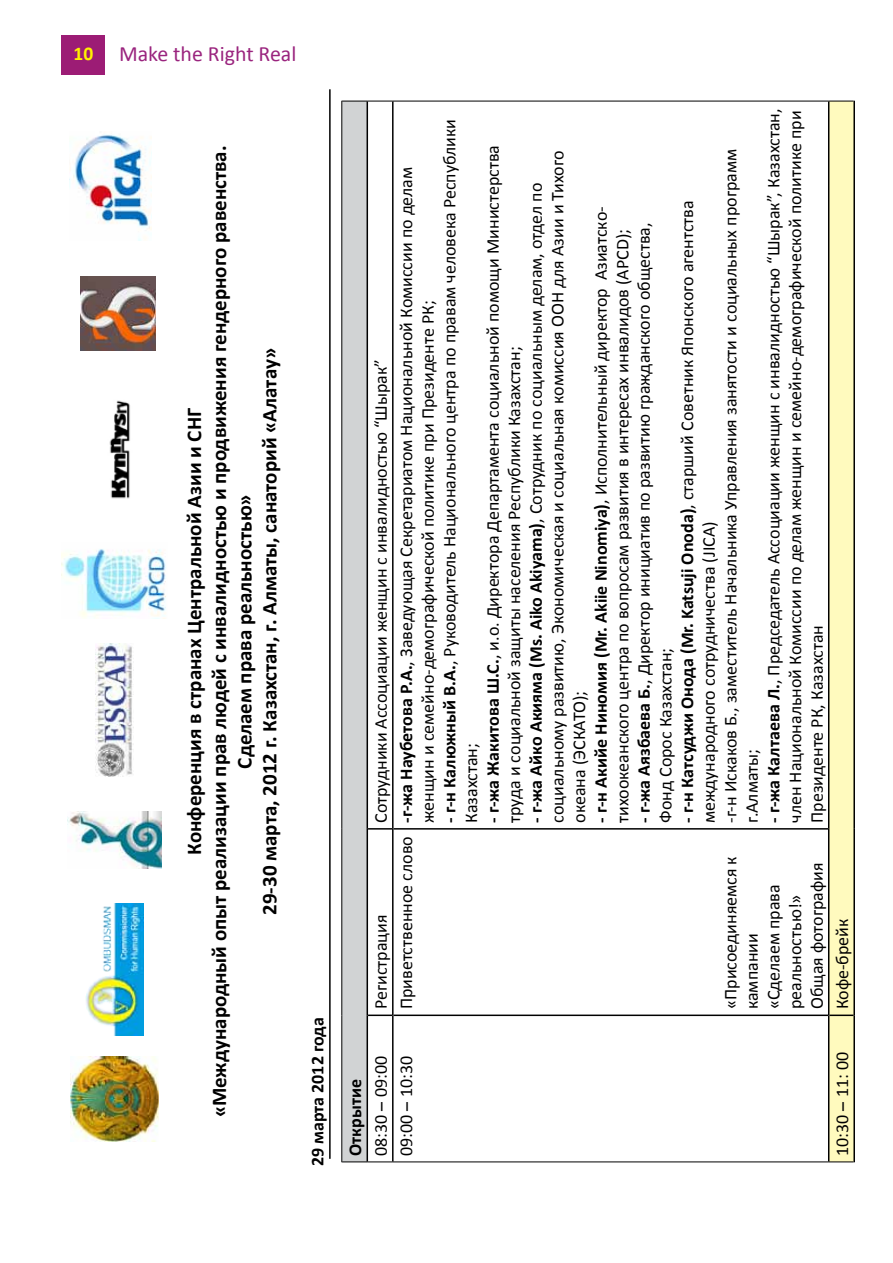
<style>
.page{position:relative;width:893px;height:1263px;background:#fff}
.page>*{position:absolute;margin:0;border:0;box-sizing:border-box;transform-origin:0 0}
.t1{font:21.9px "Calibri";color:#9a247e}
.t2{font:700 21px/25.2px "Calibri";color:#000;text-align:center}
.t3{font:18px/21.6px "Calibri";color:#000}
.t4{font:700 18px/37.8px "Calibri";color:#000}
.s1{font-weight:700;font-size:19.5px;color:#fff200}
.s2{font-weight:700}
</style>
<div class="page">
<div style="left:62px;top:35px;width:43px;height:39px;background:#9c1c75"></div>
<div style="left:342px;top:101px;width:25px;height:1061px;background:#d1d3d4"></div>
<hr style="left:367px;top:1015px;width:1px;height:146px;background:#000">
<hr style="left:367px;top:829px;width:1px;height:186px;background:#000">
<hr style="left:368px;top:1014px;width:24px;height:2px;background:#000">
<hr style="left:367px;top:101px;width:1px;height:728px;background:#000">
<svg style="left:368px;top:828px;width:24px;height:1px"></svg>
<hr style="left:392px;top:1015px;width:2px;height:146px;background:#000">
<hr style="left:392px;top:829px;width:2px;height:186px;background:#000">
<hr style="left:394px;top:1014px;width:434px;height:2px;background:#000">
<hr style="left:392px;top:101px;width:2px;height:728px;background:#000">
<hr style="left:394px;top:828px;width:434px;height:1px;background:#000">
<hr style="left:828px;top:1015px;width:1px;height:146px;background:#000">
<hr style="left:828px;top:829px;width:1px;height:186px;background:#000">
<hr style="left:828px;top:101px;width:1px;height:728px;background:#000">
<hr style="left:853px;top:1015px;width:2px;height:147px;background:#000">
<hr style="left:853px;top:829px;width:2px;height:186px;background:#000">
<hr style="left:853px;top:101px;width:2px;height:728px;background:#000">
<hr style="left:341px;top:1015px;width:1px;height:147px;background:#000">
<hr style="left:341px;top:829px;width:1px;height:186px;background:#000">
<hr style="left:341px;top:101px;width:1px;height:728px;background:#000">
<svg style="left:342px;top:1161px;width:51px;height:1px"></svg>
<svg style="left:342px;top:101px;width:51px;height:1px"></svg>
<hr style="left:393px;top:1161px;width:436px;height:1px;background:#000">
<hr style="left:393px;top:101px;width:436px;height:1px;background:#000">
<svg style="left:829px;top:101px;width:25px;height:1061px;background:#f4efb5"></svg>
<hr style="left:329px;top:89px;width:2px;height:1070px;background:#000">
<img style="left:71px;top:1056px;width:87px;height:86px">
<img style="left:86px;top:904px;width:57px;height:131px">
<img style="left:67px;top:811px;width:95px;height:57px">
<img style="left:109px;top:400px;width:21px;height:99px">
<img style="left:95px;top:644px;width:39px;height:133px">
<img style="left:62px;top:549px;width:104px;height:68px">
<img style="left:81px;top:277px;width:74px;height:74px">
<img style="left:69px;top:134px;width:83px;height:106px">
<p class="t1" style="left:74px;top:40px;width:224px"><span class="s1">10</span> Make the Right Real</p>
<p class="t2" style="left:181px;top:1117px;width:973px;rotate:-90deg">Конференция в странах Центральной Азии и СНГ<br>«Международный опыт реализации прав людей с инвалидностью и продвижения гендерного равенства.<br>Сделаем права реальностью»<br>29-30 марта, 2012 г. Казахстан, г. Алматы, санаторий «Алатау»</p>
<p class="t4" style="left:299px;top:1156px;width:140px;text-indent:-11px;rotate:-90deg">29 марта 2012 года<br>Открытие</p>
<p class="t3" style="left:370px;top:823px;width:465px;rotate:-90deg">Сотрудники Ассоциации женщин с инвалидностью “Шырак”</p>
<p class="t3" style="left:370px;top:1009px;width:96px;rotate:-90deg">Регистрация</p>
<p class="t3" style="left:763px;top:823px;width:716px;text-align:justify;rotate:-90deg"><span class="s2">- г-жа Калтаева Л.</span>, Председатель Ассоциации женщин с инвалидностью “Шырак”, Казахстан, член Национальной Комиссии по делам женщин и семейно-демографической политике при Президенте РК, Казахстан</p>
<p class="t3" style="left:439px;top:823px;width:705px;rotate:-90deg"><span class="s2">- г-н Калюжный В.А.</span>, Руководитель Национального центра по правам человека Республики<br>Казахстан;</p>
<p class="t3" style="left:482px;top:823px;width:679px;rotate:-90deg"><span class="s2">- г-жа Жакитова Ш.С.</span>, и.о. Директора Департамента социальной помощи Министерства труда и социальной защиты населения Республики Казахстан;</p>
<p class="t3" style="left:525px;top:823px;width:673px;rotate:-90deg"><span class="s2">- г-жа Айко Акияма (Ms. Aiko Akiyama)</span>, Сотрудник по социальным делам, отдел по социальному развитию, Экономическая и социальная комиссия ООН для Азии и Тихого океана (ЭСКАТО);</p>
<p class="t3" style="left:676px;top:823px;width:675px;rotate:-90deg"><span class="s2">- г-н Катсуджи Онода (Mr. Katsuji Onoda)</span>, старший Советник Японского агентства международного сотрудничества (JICA)<br>-г-н Искаков Б., заместитель Начальника Управления занятости и социальных программ г.Алматы;</p>
<p class="t3" style="left:396px;top:823px;width:657px;rotate:-90deg"><span class="s2">-г-жа Наубетова Р.А.</span>, Заведующая Секретариатом Национальной Комиссии по делам женщин и семейно-демографической политике при Президенте РК;</p>
<p class="t3" style="left:590px;top:823px;width:618px;rotate:-90deg"><span class="s2">- г-н Акийе Ниномия (Mr. Akiie Ninomiya)</span>, Исполнительный директор Азиатско&shy;тихоокеанского центра по вопросам развития в интересах инвалидов (APCD);</p>
<p class="t3" style="left:633px;top:823px;width:602px;rotate:-90deg"><span class="s2">- г-жа Аязбаева Б.</span>, Директор инициатив по развитию гражданского общества,<br>Фонд Сорос Казахстан;</p>
<p class="t3" style="left:396px;top:1009px;width:175px;rotate:-90deg">Приветственное слово</p>
<p class="t3" style="left:720px;top:1009px;width:154px;rotate:-90deg">«Присоединяемся к кампании «Сделаем права реальностью!»<br>Общая фотография</p>
<p class="t3" style="left:831px;top:1009px;width:92px;rotate:-90deg">Кофе-брейк</p>
<p class="t3" style="left:370px;top:1156px;width:101px;rotate:-90deg">08:30 – 09:00</p>
<p class="t3" style="left:396px;top:1156px;width:101px;rotate:-90deg">09:00 – 10:30</p>
<p class="t3" style="left:831px;top:1156px;width:105px;rotate:-90deg">10:30 – 11: 00</p>
</div>
